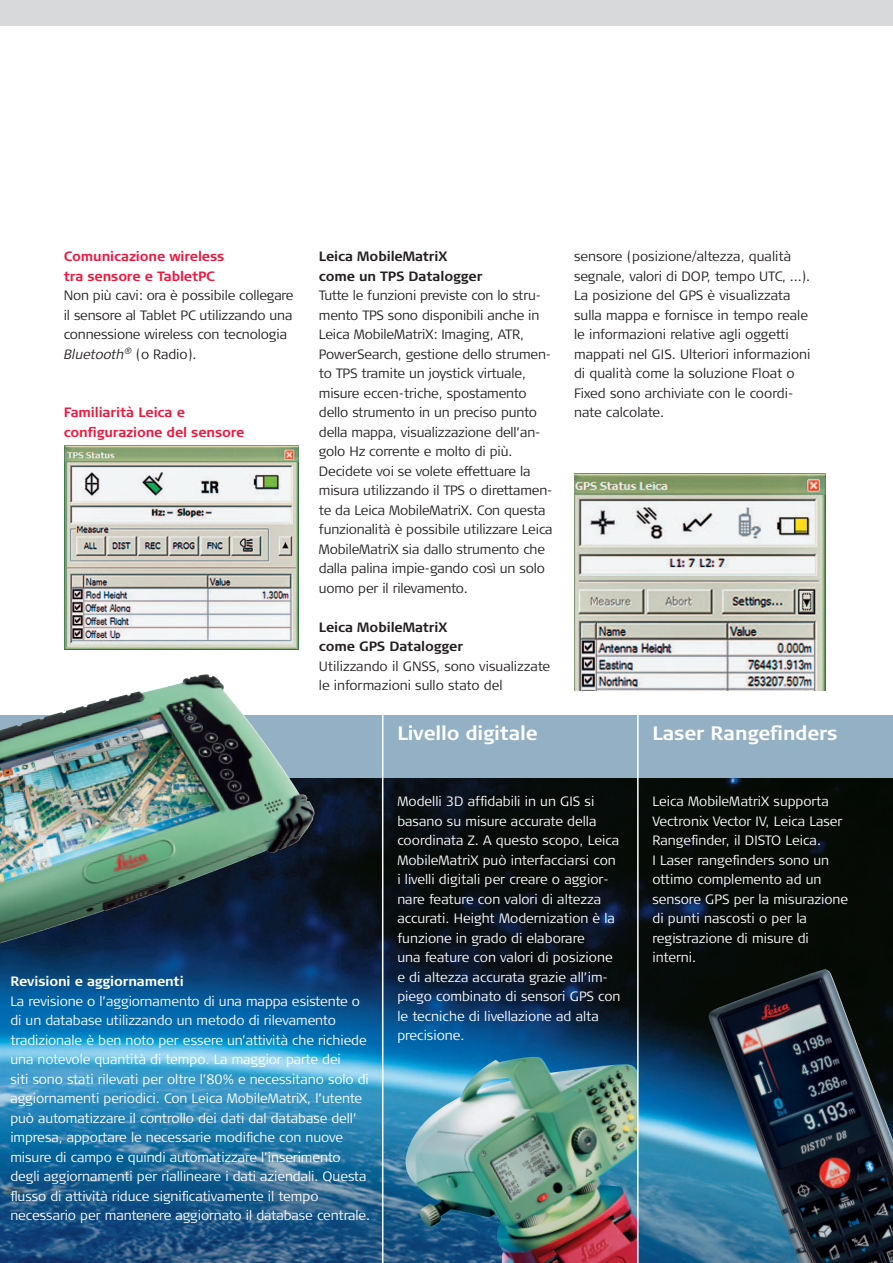
<style>
.page{position:relative;width:893px;height:1263px;background:#fff}
.page>*{position:absolute;margin:0;border:0;box-sizing:border-box;transform-origin:0 0}
.t1{font:700 19.5px "Signa Column";letter-spacing:-.01em;color:#fff}
.t2{font:300 13.5px/19.5px "Signa Column";letter-spacing:-.005em;color:#fff}
.t3{font:300 13.5px/19.5px "Signa Column";letter-spacing:-.01em;color:#231f20}
.t4{font:700 13.5px/19.5px "Signa Column";letter-spacing:-.01em;color:#ed1a40}
.t5{font:700 13.5px/19.5px "Signa Column";letter-spacing:-.01em;color:#231f20}
.t6{font:700 13.5px "Signa Column";letter-spacing:-.01em;color:#fff}
.s1{font-style:italic}
</style>
<div class="page">
<div style="left:0;top:0;width:893px;height:26px;background:#d8d9db"></div>
<div style="left:0;top:715px;width:893px;height:64px;background:#94b0c4"></div>
<img style="left:0;top:779px;width:893px;height:484px">
<img style="left:65px;top:445px;width:233px;height:204px">
<img style="left:574px;top:473px;width:251px;height:217px">
<img style="left:405px;top:1057px;width:232px;height:206px">
<img style="left:708px;top:969px;width:185px;height:294px">
<img style="left:0;top:675px;width:314px;height:268px">
<hr style="left:637px;top:715px;width:2px;height:548px;background:#fff">
<hr style="left:382px;top:715px;width:1px;height:548px;background:#fff">
<p class="t4" style="left:64px;top:247px;width:162px">Comunicazione wireless tra sensore e TabletPC</p>
<p class="t3" style="left:64px;top:286px;width:231px">Non più cavi: ora è possibile collegare il sensore al Tablet PC utilizzando una connessione wireless con tecnologia <span class="s1">Bluetooth</span><sup>®</sup> (o Radio).</p>
<p class="t4" style="left:64px;top:403px;width:182px">Familiarità Leica e configurazione del sensore</p>
<p class="t5" style="left:319px;top:247px;width:165px">Leica MobileMatriX come un TPS Datalogger</p>
<p class="t3" style="left:319px;top:286px;width:235px">Tutte le funzioni previste con lo stru&shy;mento TPS sono disponibili anche in Leica MobileMatriX: Imaging, ATR, PowerSearch, gestione dello strumen&shy;to TPS tramite un joystick virtuale, misure eccen-triche, spostamento dello strumento in un preciso punto della mappa, visualizzazione dell’an&shy;golo Hz corrente e molto di più.<br>Decidete voi se volete effettuare la misura utilizzando il TPS o direttamen&shy;te da Leica MobileMatriX. Con questa funzionalità è possibile utilizzare Leica MobileMatriX sia dallo strumento che dalla palina impie-gando così un solo uomo per il rilevamento.</p>
<p class="t5" style="left:319px;top:617px;width:146px">Leica MobileMatriX come GPS Datalogger</p>
<p class="t3" style="left:319px;top:656px;width:233px">Utilizzando il GNSS, sono visualizzate le informazioni sullo stato del</p>
<h1 class="t1" style="left:397px;top:722px;width:142px">Livello digitale</h1>
<p class="t3" style="left:574px;top:247px;width:238px">sensore (posizione/altezza, qualità segnale, valori di DOP, tempo UTC, …).<br>La posizione del GPS è visualizzata sulla mappa e fornisce in tempo reale le informazioni relative agli oggetti mappati nel GIS. Ulteriori informazioni di qualità come la soluzione Float o Fixed sono archiviate con le coordi&shy;nate calcolate.</p>
<h1 class="t1" style="left:652px;top:722px;width:187px">Laser Rangefinders</h1>
<p class="t6" style="left:10px;top:974px;width:175px">Revisioni e aggiornamenti</p>
<p class="t2" style="left:10px;top:991px;width:361px">La revisione o l’aggiornamento di una mappa esistente o di un database utilizzando un metodo di rilevamento tradizionale è ben noto per essere un’attività che richiede una notevole quantità di tempo. La maggior parte dei<br>siti sono stati rilevati per oltre l’80% e necessitano solo di aggiornamenti periodici. Con Leica MobileMatriX, l’utente può automatizzare il controllo dei dati dal database dell’ impresa, apportare le necessarie modifiche con nuove misure di campo e quindi automatizzare l’inserimento degli aggiornamenti per riallineare i dati aziendali. Questa flusso di attività riduce significativamente il tempo necessario per mantenere aggiornato il database centrale.</p>
<p class="t2" style="left:397px;top:792px;width:225px">Modelli 3D affidabili in un GIS si basano su misure accurate della coordinata Z. A questo scopo, Leica MobileMatriX può interfacciarsi con i livelli digitali per creare o aggior&shy;nare feature con valori di altezza accurati. Height Modernization è la funzione in grado di elaborare<br>una feature con valori di posizione e di altezza accurata grazie all’im&shy;piego combinato di sensori GPS con le tecniche di livellazione ad alta precisione.</p>
<p class="t2" style="left:652px;top:792px;width:197px">Leica MobileMatriX supporta<br>Vectronix Vector IV, Leica Laser<br>Rangefinder, il DISTO Leica.<br>I Laser rangefinders sono un ottimo complemento ad un sensore GPS per la misurazione di punti nascosti o per la registrazione di misure di interni.</p>
</div>
